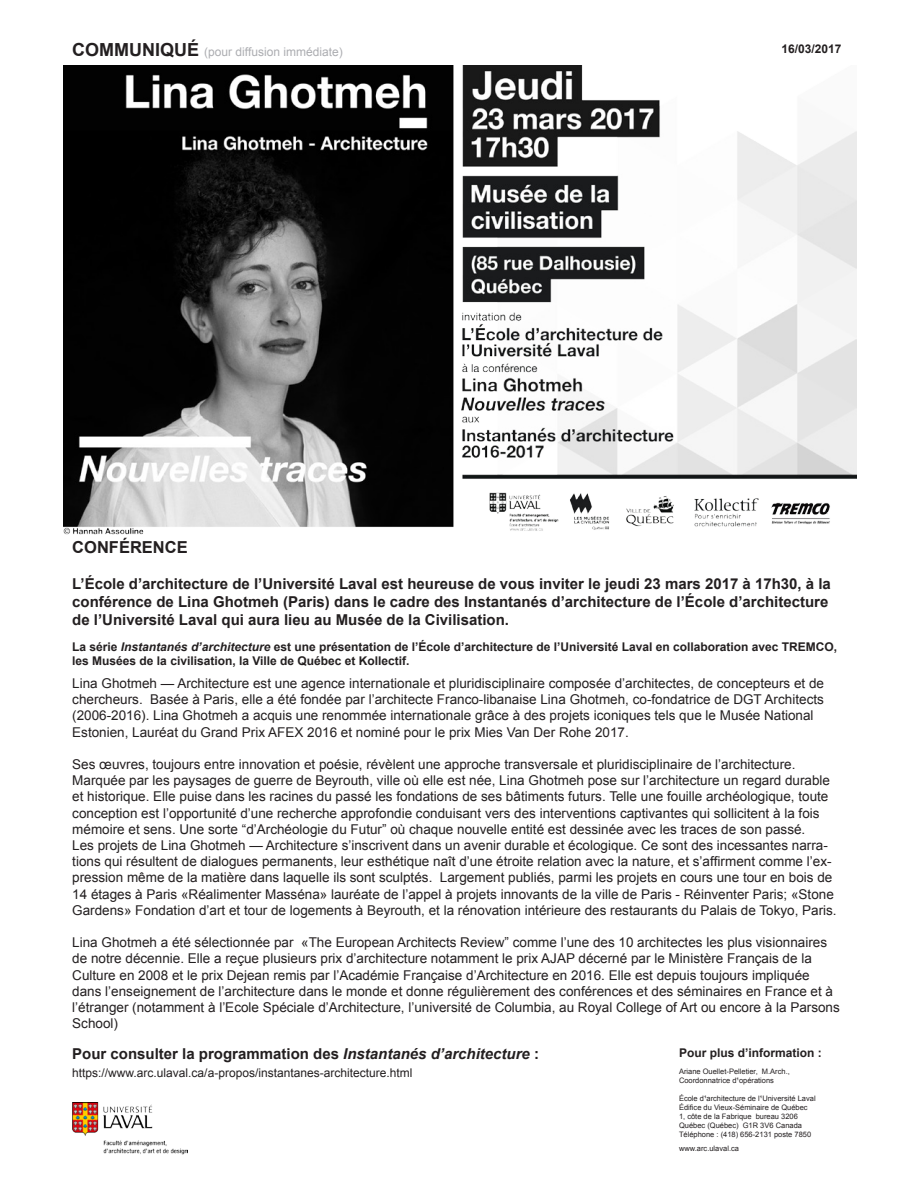
<style>
.page{position:relative;width:918px;height:1188px;background:#fff}
.page>*{position:absolute;margin:0;border:0;box-sizing:border-box;transform-origin:0 0}
.t1{font:700 16.5px "Arial";color:#231f20}
.t2{font:700 15px/18px "Arial";color:#231f20}
.t3{font:13.5px/16.2px "Arial";color:#231f20}
.t4{font:700 12px/14.4px "Arial";color:#231f20}
.t5{font:12px "Arial";color:#231f20}
.t6{font:12px "Arial";color:#acadb1}
.t7{font:7.5px "Arial";color:#231f20}
.s1{font-weight:700;font-size:18px;color:#231f20}
.s2{font-style:italic}
</style>
<div class="page">
<img style="left:64px;top:65px;width:792px;height:470px">
<img style="left:72px;top:1103px;width:116px;height:51px">
<p class="t6" style="left:72px;top:44px;width:272px"><span class="s1">COMMUNIQUÉ</span> (pour diffusion immédiate)</p>
<p class="t4" style="left:782px;top:42px;width:62px">16/03/2017</p>
<p class="t1" style="left:72px;top:536px;width:117px">CONFÉRENCE</p>
<p class="t2" style="left:72px;top:575px;width:760px">L’École d’architecture de l’Université Laval est heureuse de vous inviter le jeudi 23 mars 2017 à 17h30, à la conférence de Lina Ghotmeh (Paris) dans le cadre des Instantanés d’architecture de l’École d’architecture de l’Université Laval qui aura lieu au Musée de la Civilisation.</p>
<p class="t4" style="left:72px;top:640px;width:766px">La série <span class="s2">Instantanés d’architecture</span> est une présentation de l’École d’architecture de l’Université Laval en collaboration avec TREMCO, les Musées de la civilisation, la Ville de Québec et Kollectif.</p>
<p class="t3" style="left:72px;top:675px;width:753px">Lina Ghotmeh — Architecture est une agence internationale et pluridisciplinaire composée d’architectes, de concepteurs et de chercheurs. Basée à Paris, elle a été fondée par l’architecte Franco-libanaise Lina Ghotmeh, co-fondatrice de DGT Architects (2006-2016). Lina Ghotmeh a acquis une renommée internationale grâce à des projets iconiques tels que le Musée National Estonien, Lauréat du Grand Prix AFEX 2016 et nominé pour le prix Mies Van Der Rohe 2017.</p>
<p class="t3" style="left:72px;top:756px;width:759px">Ses œuvres, toujours entre innovation et poésie, révèlent une approche transversale et pluridisciplinaire de l’architecture.<br>Marquée par les paysages de guerre de Beyrouth, ville où elle est née, Lina Ghotmeh pose sur l’architecture un regard durable et historique. Elle puise dans les racines du passé les fondations de ses bâtiments futurs. Telle une fouille archéologique, toute conception est l’opportunité d’une recherche approfondie conduisant vers des interventions captivantes qui sollicitent à la fois mémoire et sens. Une sorte “d’Archéologie du Futur” où chaque nouvelle entité est dessinée avec les traces de son passé.</p>
<p class="t3" style="left:72px;top:837px;width:766px">Les projets de Lina Ghotmeh — Architecture s’inscrivent dans un avenir durable et écologique. Ce sont des incessantes narra&shy;tions qui résultent de dialogues permanents, leur esthétique naît d’une étroite relation avec la nature, et s’affirment comme l’ex&shy;pression même de la matière dans laquelle ils sont sculptés. Largement publiés, parmi les projets en cours une tour en bois de 14 étages à Paris «Réalimenter Masséna» lauréate de l’appel à projets innovants de la ville de Paris - Réinventer Paris; «Stone Gardens» Fondation d’art et tour de logements à Beyrouth, et la rénovation intérieure des restaurants du Palais de Tokyo, Paris.</p>
<p class="t3" style="left:72px;top:935px;width:769px">Lina Ghotmeh a été sélectionnée par «The European Architects Review” comme l’une des 10 architectes les plus visionnaires de notre décennie. Elle a reçue plusieurs prix d’architecture notamment le prix AJAP décerné par le Ministère Français de la Culture en 2008 et le prix Dejean remis par l’Académie Française d’Architecture en 2016. Elle est depuis toujours impliquée dans l’enseignement de l’architecture dans le monde et donne régulièrement des conférences et des séminaires en France et à l’étranger (notamment à l’Ecole Spéciale d’Architecture, l’université de Columbia, au Royal College of Art ou encore à la Parsons School)</p>
<p class="t2" style="left:72px;top:1045px;width:468px">Pour consulter la programmation des <span class="s2">Instantanés d’architecture</span> :</p>
<p class="t5" style="left:72px;top:1065px;width:342px">https://www.arc.ulaval.ca/a-propos/instantanes-architecture.html</p>
<p class="t4" style="left:679px;top:1046px;width:144px">Pour plus d’information :</p>
<p class="t7" style="left:679px;top:1066px;width:112px">Ariane Ouellet-Pelletier, M.Arch.,</p>
<p class="t7" style="left:679px;top:1075px;width:97px">Coordonnatrice d¹opérations</p>
<p class="t7" style="left:679px;top:1093px;width:138px">École d¹architecture de l¹Université Laval</p>
<p class="t7" style="left:679px;top:1102px;width:130px">Édifice du Vieux-Séminaire de Québec</p>
<p class="t7" style="left:679px;top:1111px;width:120px">1, côte de la Fabrique bureau 3206</p>
<p class="t7" style="left:679px;top:1120px;width:124px">Québec (Québec) G1R 3V6 Canada</p>
<p class="t7" style="left:679px;top:1129px;width:134px">Téléphone : (418) 656-2131 poste 7850</p>
<p class="t7" style="left:679px;top:1144px;width:62px">www.arc.ulaval.ca</p>
</div>
